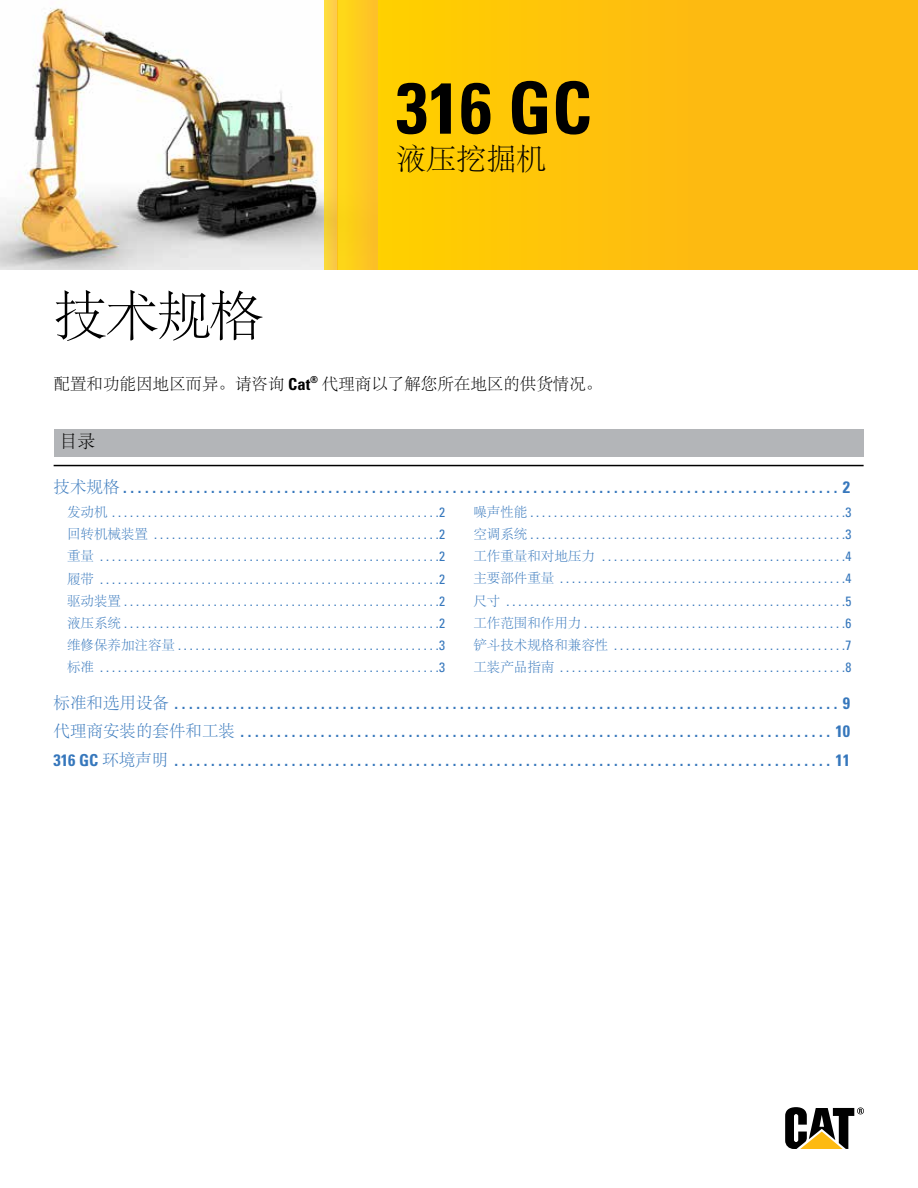
<style>
.page{position:relative;width:918px;height:1188px;background:#fff}
.page>*{position:absolute;margin:0;border:0;box-sizing:border-box;transform-origin:0 0}
.t1{font:700 condensed 72px "Univers LT Std";color:#000}
.t2{font:300 54px "Adobe Song Std";color:#000}
.t3{font:300 30px "Adobe Song Std";color:#000}
.t4{font:300 18px "Adobe Song Std";color:#000}
.t5{font:700 condensed 16.5px/28.5px "Univers LT Std";color:#3677bc;text-align:justify}
.t6{font:300 16.5px "Adobe Song Std";color:#000}
.t7{font:condensed 13.5px/22.2px "Univers LT Std";color:#3677bc}
.s1{font-family:"Univers LT Std";font-weight:700;font-stretch:condensed}
.s2{font-family:"Adobe Song Std";font-weight:300;font-stretch:normal}
</style>
<div class="page">
<img style="left:0;top:8px;width:324px;height:262px">
<div style="left:378px;top:0;width:540px;height:270px;background:linear-gradient(to right,#ffcd02,#fdb516)"></div>
<div style="left:338px;top:0;width:40px;height:270px;background:linear-gradient(to right,#fedb14,#fdbe29)"></div>
<svg style="left:324px;top:0;width:14px;height:270px;background:#fbd03e"></svg>
<svg style="left:785px;top:1107px;width:79px;height:42px"></svg>
<div style="left:54px;top:429px;width:810px;height:28px;background:#b3b5b8"></div>
<hr style="left:54px;top:465px;width:810px;height:1px;background:#000">
<h1 class="t1" style="left:396px;top:64px;width:197px">316 GC</h1>
<h3 class="t3" style="left:396px;top:143px;width:151px">液压挖掘机</h3>
<h2 class="t2" style="left:53px;top:287px;width:211px">技术规格</h2>
<p class="t6" style="left:54px;top:375px;width:550px">配置和功能因地区而异。请咨询 <span class="s1">Cat</span><sup>®</sup> 代理商以了解您所在地区的供货情况。</p>
<h3 class="t4" style="left:60px;top:432px;width:37px">目录</h3>
<p class="t5" style="left:54px;top:472px;width:798px"><span class="s2">技术规格</span>..................................................................................................2</p>
<p class="t7" style="left:67px;top:501px;width:379px"><span class="s2">发动机</span>.......................................................2<span class="s2">回转机械装置</span> . . . . . . . . . . . . . . . . . . . . . . . . . . . . . . . . . . . . . . . . . . . . . . . .2<span class="s2">重量</span> . . . . . . . . . . . . . . . . . . . . . . . . . . . . . . . . . . . . . . . . . . . . . . . . . . . . . . . . .2<span class="s2">履带</span> . . . . . . . . . . . . . . . . . . . . . . . . . . . . . . . . . . . . . . . . . . . . . . . . . . . . . . . . .2<span class="s2">驱动装置</span>.....................................................2<span class="s2">液压系统</span>.....................................................2<span class="s2">维修保养加注容量</span>............................................3<span class="s2">标准</span> . . . . . . . . . . . . . . . . . . . . . . . . . . . . . . . . . . . . . . . . . . . . . . . . . . . . . . . . .3</p>
<p class="t7" style="left:473px;top:501px;width:379px;text-align:justify"><span class="s2">噪声性能</span>.....................................................3<span class="s2">空调系统</span>.....................................................3<span class="s2">工作重量和对地压力</span> .........................................4<span class="s2">主要部件重量</span> . . . . . . . . . . . . . . . . . . . . . . . . . . . . . . . . . . . . . . . . . . . . . . . .4<span class="s2">尺寸</span> . . . . . . . . . . . . . . . . . . . . . . . . . . . . . . . . . . . . . . . . . . . . . . . . . . . . . . . . .5<span class="s2">工作范围和作用力</span>............................................6<span class="s2">铲斗技术规格和兼容性</span> . . . . . . . . . . . . . . . . . . . . . . . . . . . . . . . . . . . . . . .7<span class="s2">工装产品指南</span> . . . . . . . . . . . . . . . . . . . . . . . . . . . . . . . . . . . . . . . . . . . . . . . .8</p>
<p class="t5" style="left:54px;top:688px;width:798px"><span class="s2">标准和选用设备</span>...........................................................................................9<span class="s2">代理商安装的套件和工装</span>.................................................................................10<br>316 GC <span class="s2">环境声明</span> ..........................................................................................11</p>
</div>
